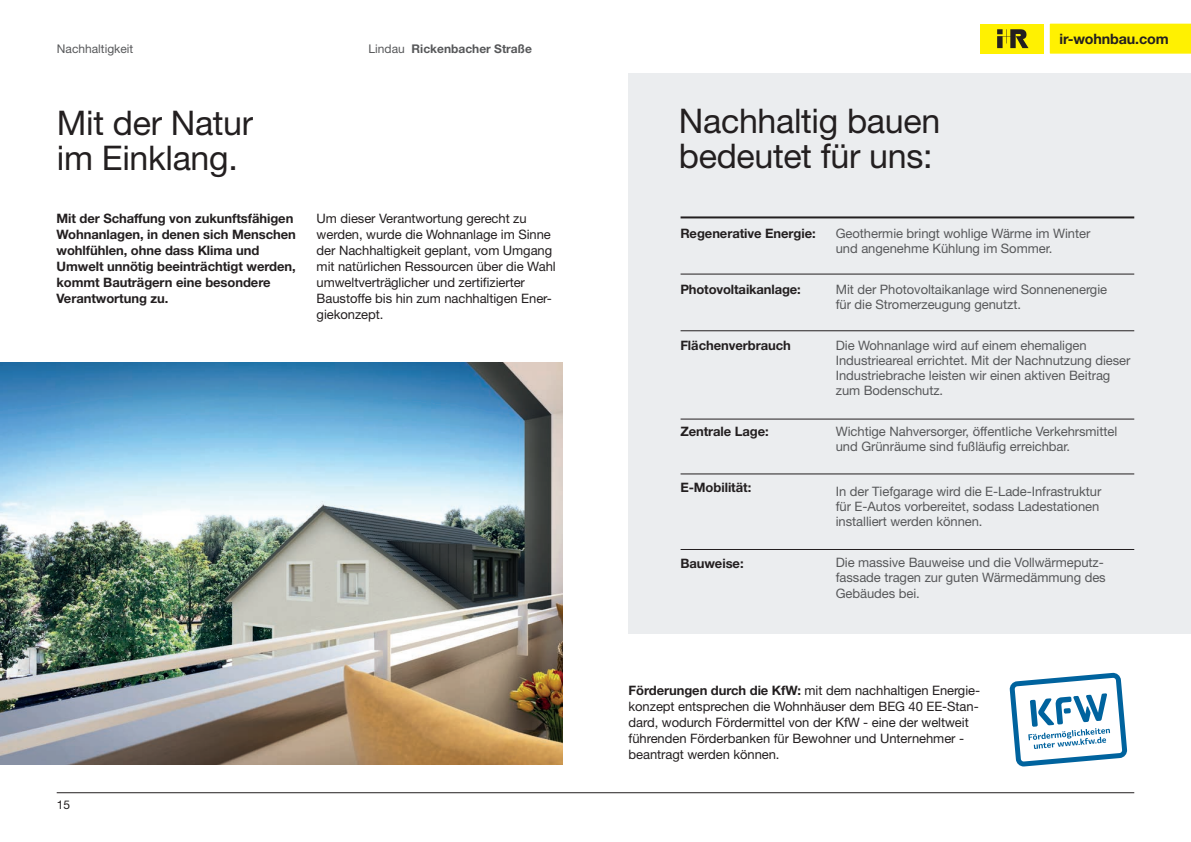
<style>
.page{position:relative;width:1191px;height:842px;background:#fff}
.page>*{position:absolute;margin:0;border:0;box-sizing:border-box;transform-origin:0 0}
.t1{font:34px/35px "Helvetica Neue LT Std";letter-spacing:-.01em;color:#231f20}
.t2{font:700 14.3px "Helvetica Neue LT Std";letter-spacing:-.01em;color:#231f20}
.t3{font:13px/15px "Helvetica Neue LT Std";letter-spacing:-.005em;color:#57585a}
.t4{font:13px/16px "Helvetica Neue LT Std";letter-spacing:-.005em;color:#231f20}
.t5{font:700 13px/16px "Helvetica Neue LT Std";letter-spacing:-.005em;color:#231f20}
.t6{font:700 12px "Helvetica Neue LT Std";color:#57585a}
.t7{font:12px "Helvetica Neue LT Std";color:#57585a}
.t8{font:12px "Helvetica Neue LT Std";color:#231f20}
.s1{font-weight:400}
.s2{font-weight:700}
</style>
<div class="page">
<img style="left:0;top:363px;width:562px;height:401px">
<div style="left:628px;top:0;width:563px;height:634px;background:#ebedef"></div>
<hr style="left:57px;top:792px;width:1077px;height:1px;background:#231f20">
<hr style="left:680px;top:216px;width:454px;height:2px;background:#231f20">
<hr style="left:680px;top:274px;width:454px;height:1px;background:#231f20">
<hr style="left:680px;top:330px;width:454px;height:1px;background:#231f20">
<hr style="left:680px;top:419px;width:454px;height:1px;background:#231f20">
<hr style="left:680px;top:473px;width:454px;height:1px;background:#231f20">
<hr style="left:680px;top:549px;width:454px;height:1px;background:#231f20">
<div style="left:0;top:0;width:1191px;height:72px;background:#fff"></div>
<div style="left:1050px;top:24px;width:141px;height:29px;background:#fff101"></div>
<div style="left:979px;top:24px;width:64px;height:29px;background:#fff101"></div>
<svg style="left:997px;top:29px;width:31px;height:19px"></svg>
<svg style="left:1009px;top:673px;width:118px;height:93px"></svg>
<p class="t7" style="left:57px;top:41px;width:78px">Nachhaltigkeit</p>
<p class="t6" style="left:369px;top:41px;width:165px"><span class="s1">Lindau</span> Rickenbacher Straße</p>
<p class="t2" style="left:1059px;top:30px;width:111px">ir-wohnbau.com</p>
<h1 class="t1" style="left:57px;top:104px;width:198px">Mit der Natur im Einklang.</h1>
<h1 class="t1" style="left:679px;top:103px;width:263px">Nachhaltig bauen bedeutet für uns:</h1>
<p class="t5" style="left:57px;top:210px;width:241px">Mit der Schaffung von zukunftsfähigen Wohnanlagen, in denen sich Menschen wohlfühlen, ohne dass Klima und Umwelt unnötig beeinträchtigt werden, kommt Bauträgern eine besondere Verantwortung zu.</p>
<p class="t4" style="left:317px;top:210px;width:240px">Um dieser Verantwortung gerecht zu werden, wurde die Wohnanlage im Sinne der Nachhaltigkeit geplant, vom Umgang mit natürlichen Ressourcen über die Wahl umweltverträglicher und zertifizierter Baustoffe bis hin zum nachhaltigen Ener&shy;giekonzept.</p>
<p class="t3" style="left:836px;top:225px;width:256px">Geothermie bringt wohlige Wärme im Winter und angenehme Kühlung im Sommer.</p>
<p class="t3" style="left:836px;top:281px;width:273px">Mit der Photovoltaikanlage wird Sonnenenergie für die Stromerzeugung genutzt.</p>
<p class="t3" style="left:836px;top:337px;width:296px">Die Wohnanlage wird auf einem ehemaligen Industrieareal errichtet. Mit der Nachnutzung dieser Industriebrache leisten wir einen aktiven Beitrag zum Bodenschutz.</p>
<p class="t3" style="left:836px;top:423px;width:283px">Wichtige Nahversorger, öffentliche Verkehrsmittel und Grünräume sind fußläufig erreichbar.</p>
<p class="t3" style="left:836px;top:483px;width:267px">In der Tiefgarage wird die E-Lade-Infrastruktur für E-Autos vorbereitet, sodass Ladestationen installiert werden können.</p>
<p class="t3" style="left:836px;top:554px;width:271px;line-height:15.5px">Die massive Bauweise und die Vollwärmeputz&shy;fassade tragen zur guten Wärmedämmung des<br>Gebäudes bei.</p>
<p class="t5" style="left:680px;top:225px;width:137px">Regenerative Energie:</p>
<p class="t5" style="left:680px;top:281px;width:122px">Photovoltaikanlage:</p>
<p class="t5" style="left:680px;top:337px;width:112px">Flächenverbrauch</p>
<p class="t5" style="left:680px;top:423px;width:90px">Zentrale Lage:</p>
<p class="t5" style="left:680px;top:479px;width:72px">E-Mobilität:</p>
<p class="t5" style="left:680px;top:555px;width:65px">Bauweise:</p>
<p class="t8" style="left:57px;top:797px;width:15px">15</p>
<p class="t4" style="left:628px;top:682px;width:353px"><span class="s2">Förderungen durch die KfW:</span> mit dem nachhaltigen Energie&shy;konzept entsprechen die Wohnhäuser dem BEG 40 EE-Stan&shy;dard, wodurch Fördermittel von der KfW - eine der weltweit führenden Förderbanken für Bewohner und Unternehmer - beantragt werden können.</p>
</div>
